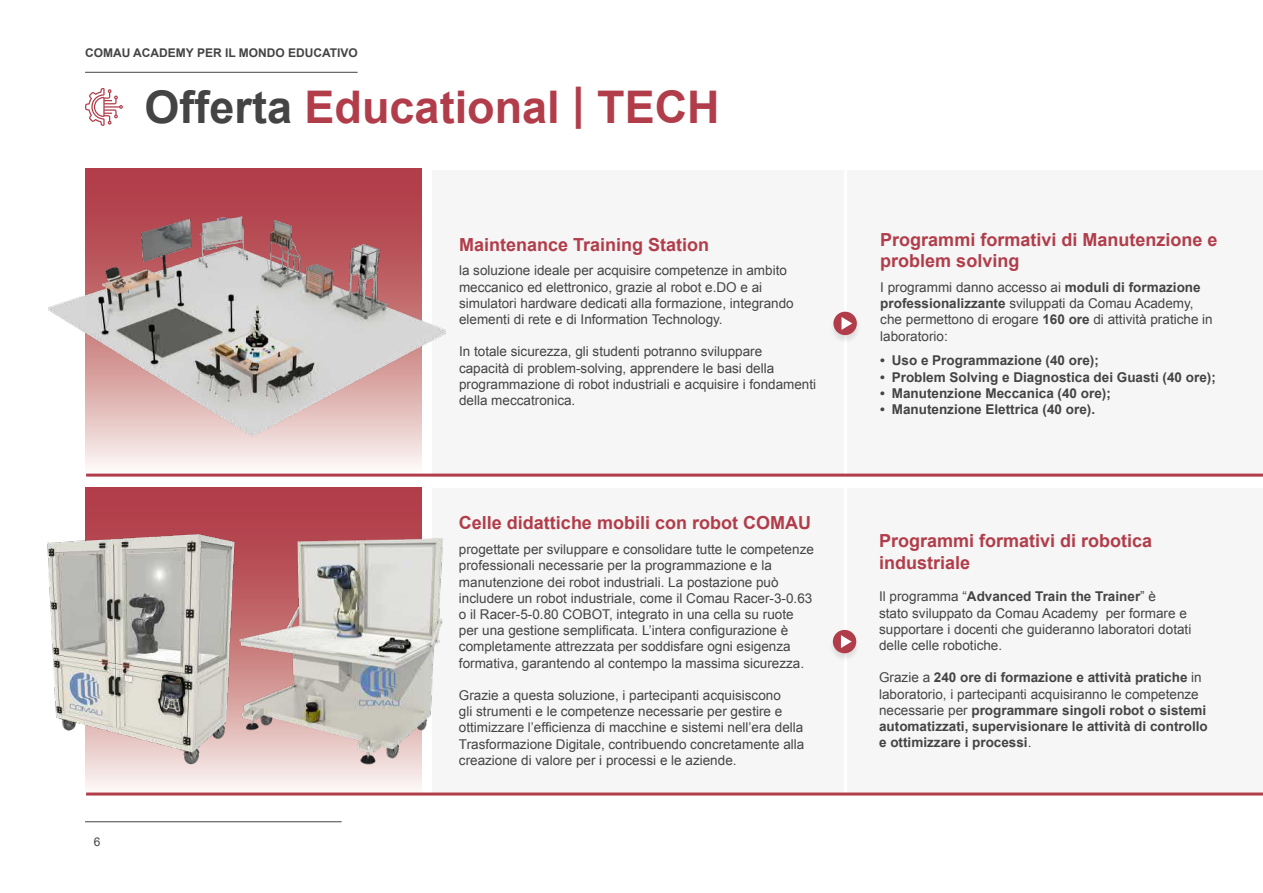
<style>
.page{position:relative;width:1263px;height:893px;background:#fff}
.page>*{position:absolute;margin:0;border:0;box-sizing:border-box;transform-origin:0 0}
.t1{font:700 45px "Arial";color:#b13d4a}
.t2{font:700 18px/21.6px "Arial";color:#b13d4a}
.t3{font:13.5px/16.2px "Arial";color:#454444}
.t4{font:700 13.5px/16.2px "Arial";color:#454444}
.t5{font:700 12px "Arial";color:#454444}
.t6{font:12px "Arial";color:#454444}
.s1{color:#454444}
.s2{font-weight:700}
.s3{font-weight:400}
</style>
<div class="page">
<hr style="left:85px;top:821px;width:257px;height:1px;background:#454444">
<hr style="left:85px;top:72px;width:273px;height:1px;background:#454444">
<svg style="left:86px;top:487px;width:336px;height:301px"></svg>
<div style="left:432px;top:170px;width:411px;height:307px;background:#f6f6f6"></div>
<div style="left:432px;top:488px;width:411px;height:307px;background:#f6f6f6"></div>
<div style="left:847px;top:170px;width:416px;height:307px;background:#f6f6f6"></div>
<div style="left:847px;top:488px;width:416px;height:307px;background:#f6f6f6"></div>
<svg style="left:85px;top:88px;width:38px;height:38px"></svg>
<hr style="left:86px;top:474px;width:1177px;height:3px;background:#b13d4a">
<hr style="left:86px;top:792px;width:1177px;height:3px;background:#b13d4a">
<img style="left:47px;top:525px;width:201px;height:250px">
<img style="left:230px;top:502px;width:213px;height:269px">
<div style="left:829px;top:312px;width:32px;height:32px;background:#000;opacity:.1"></div>
<div style="left:833px;top:312px;width:24px;height:23px;background:#b13d4a;border-radius:50%"></div>
<svg style="left:841px;top:317px;width:11px;height:13px"></svg>
<div style="left:828px;top:630px;width:33px;height:32px;background:#000;opacity:.1"></div>
<div style="left:833px;top:630px;width:23px;height:23px;background:#b13d4a;border-radius:50%"></div>
<svg style="left:841px;top:635px;width:11px;height:13px"></svg>
<img style="left:48px;top:168px;width:398px;height:308px">
<p class="t5" style="left:85px;top:45px;width:274px">COMAU ACADEMY PER IL MONDO EDUCATIVO</p>
<h1 class="t1" style="left:145px;top:78px;width:577px"><span class="s1">Offerta</span> Educational | TECH</h1>
<h2 class="t2" style="left:459px;top:234px;width:252px">Maintenance Training Station</h2>
<p class="t3" style="left:459px;top:263px;width:336px">la soluzione ideale per acquisire competenze in ambito meccanico ed elettronico, grazie al robot e.DO e ai simulatori hardware dedicati alla formazione, integrando elementi di rete e di Information Technology.</p>
<p class="t3" style="left:459px;top:344px;width:359px">In totale sicurezza, gli studenti potranno sviluppare<br>capacità di problem-solving, apprendere le basi della programmazione di robot industriali e acquisire i fondamenti della meccatronica.</p>
<p class="t6" style="left:94px;top:834px;width:8px">6</p>
<h2 class="t2" style="left:459px;top:513px;width:354px">Celle didattiche mobili con robot COMAU</h2>
<p class="t3" style="left:459px;top:541px;width:356px">progettate per sviluppare e consolidare tutte le competenze professionali necessarie per la programmazione e la manutenzione dei robot industriali. La postazione può includere un robot industriale, come il Comau Racer-3-0.63 o il Racer-5-0.80 COBOT, integrato in una cella su ruote per una gestione semplificata. L’intera configurazione è completamente attrezzata per soddisfare ogni esigenza formativa, garantendo al contempo la massima sicurezza.</p>
<p class="t3" style="left:459px;top:687px;width:347px">Grazie a questa soluzione, i partecipanti acquisiscono<br>gli strumenti e le competenze necessarie per gestire e ottimizzare l’efficienza di macchine e sistemi nell’era della Trasformazione Digitale, contribuendo concretamente alla creazione di valore per i processi e le aziende.</p>
<h2 class="t2" style="left:880px;top:229px;width:339px">Programmi formativi di Manutenzione e problem solving</h2>
<p class="t3" style="left:880px;top:279px;width:334px">I programmi danno accesso ai <span class="s2">moduli di formazione professionalizzante</span> sviluppati da Comau Academy, che permettono di erogare <span class="s2">160 ore</span> di attività pratiche in laboratorio:</p>
<p class="t4" style="left:880px;top:353px;width:220px">• Uso e Programmazione (40 ore);</p>
<p class="t4" style="left:880px;top:369px;width:337px">• Problem Solving e Diagnostica dei Guasti (40 ore);</p>
<p class="t4" style="left:880px;top:385px;width:232px">• Manutenzione Meccanica (40 ore);</p>
<p class="t4" style="left:880px;top:402px;width:216px">• Manutenzione Elettrica (40 ore).</p>
<h2 class="t2" style="left:879px;top:531px;width:275px">Programmi formativi di robotica industriale</h2>
<p class="t3" style="left:879px;top:589px;width:314px">Il programma “<span class="s2">Advanced Train the Trainer</span>” è<br>stato sviluppato da Comau Academy per formare e supportare i docenti che guideranno laboratori dotati delle celle robotiche.</p>
<p class="t4" style="left:879px;top:670px;width:330px"><span class="s3">Grazie a</span> 240 ore di formazione e attività pratiche <span class="s3">in laboratorio, i partecipanti acquisiranno le competenze necessarie per</span> programmare singoli robot o sistemi automatizzati, supervisionare le attività di controllo e ottimizzare i processi<span class="s3">.</span></p>
</div>
